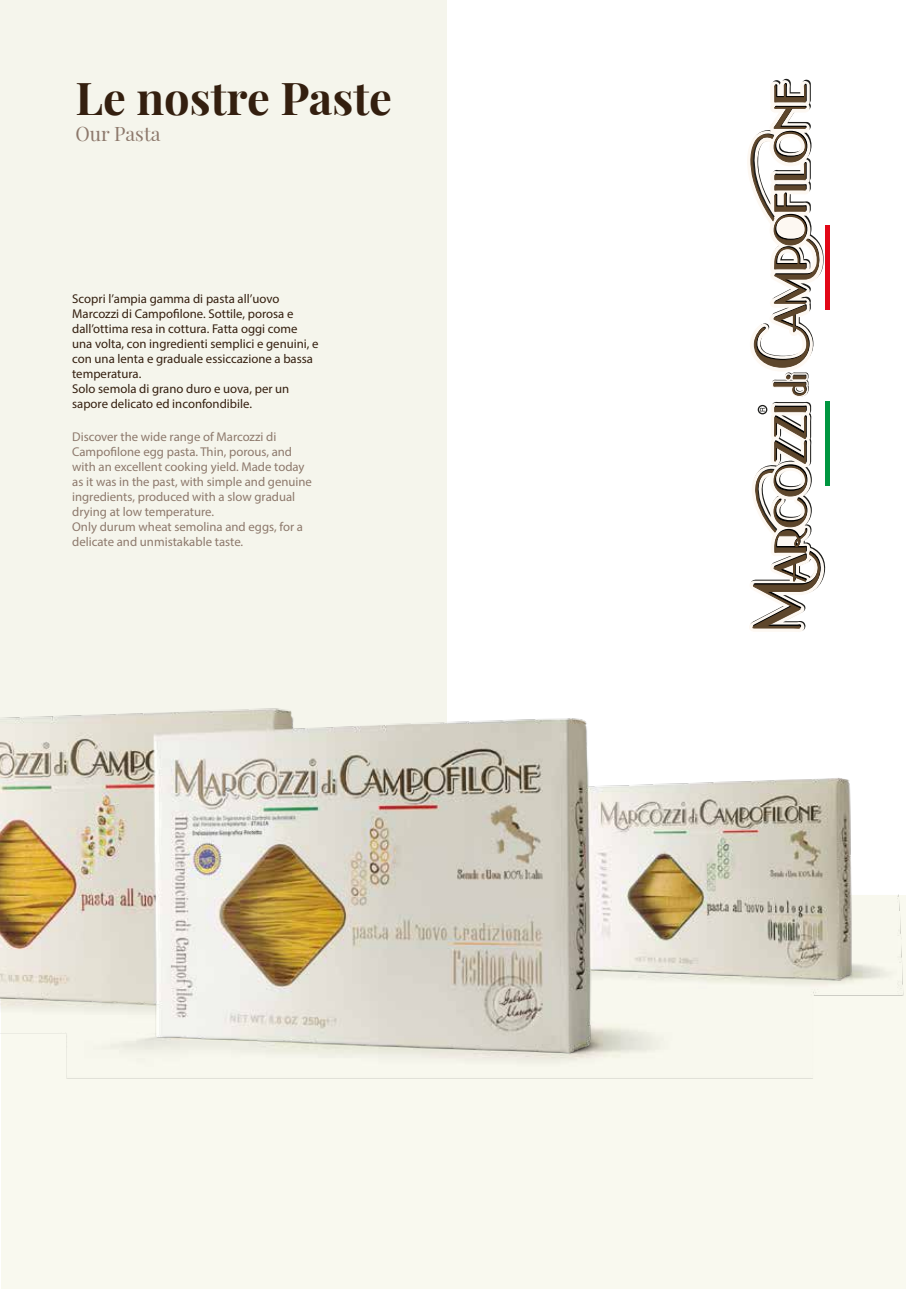
<style>
.page{position:relative;width:906px;height:1289px;background:#fff}
.page>*{position:absolute;margin:0;border:0;box-sizing:border-box;transform-origin:0 0}
.t1{font:700 45.3px "Playfair Display";color:#341f0f}
.t2{font:19.5px "Playfair Display";color:#8d796c}
.t3{font:12.75px/15px "Myriad Pro";color:#8d796c}
.t4{font:12.75px/15px "Myriad Pro";color:#341f0f}
</style>
<div class="page">
<div style="left:1px;top:895px;width:905px;height:393px;background:#f9f9ef"></div>
<div style="left:1px;top:0;width:446px;height:949px;background:#f5f5ec"></div>
<img style="left:0;top:674px;width:904px;height:405px">
<svg style="left:747px;top:79px;width:79px;height:553px"></svg>
<div style="left:825px;top:401px;width:5px;height:84px;background:#009640"></div>
<div style="left:825px;top:225px;width:5px;height:85px;background:#e20717"></div>
<div style="left:825px;top:310px;width:5px;height:91px;background:#fff"></div>
<h1 class="t1" style="left:75px;top:62px;width:318px">Le nostre Paste</h1>
<h2 class="t2" style="left:75px;top:118px;width:87px">Our Pasta</h2>
<p class="t4" style="left:72px;top:291px;width:248px">Scopri l’ampia gamma di pasta all’uovo Marcozzi di Campofilone. Sottile, porosa e dall’ottima resa in cottura. Fatta oggi come una volta, con ingredienti semplici e genuini, e con una lenta e graduale essiccazione a bassa temperatura.<br>Solo semola di grano duro e uova, per un sapore delicato ed inconfondibile.</p>
<p class="t3" style="left:72px;top:429px;width:241px">Discover the wide range of Marcozzi di Campofilone egg pasta. Thin, porous, and with an excellent cooking yield. Made today as it was in the past, with simple and genuine ingredients, produced with a slow gradual drying at low temperature.<br>Only durum wheat semolina and eggs, for a delicate and unmistakable taste.</p>
</div>
